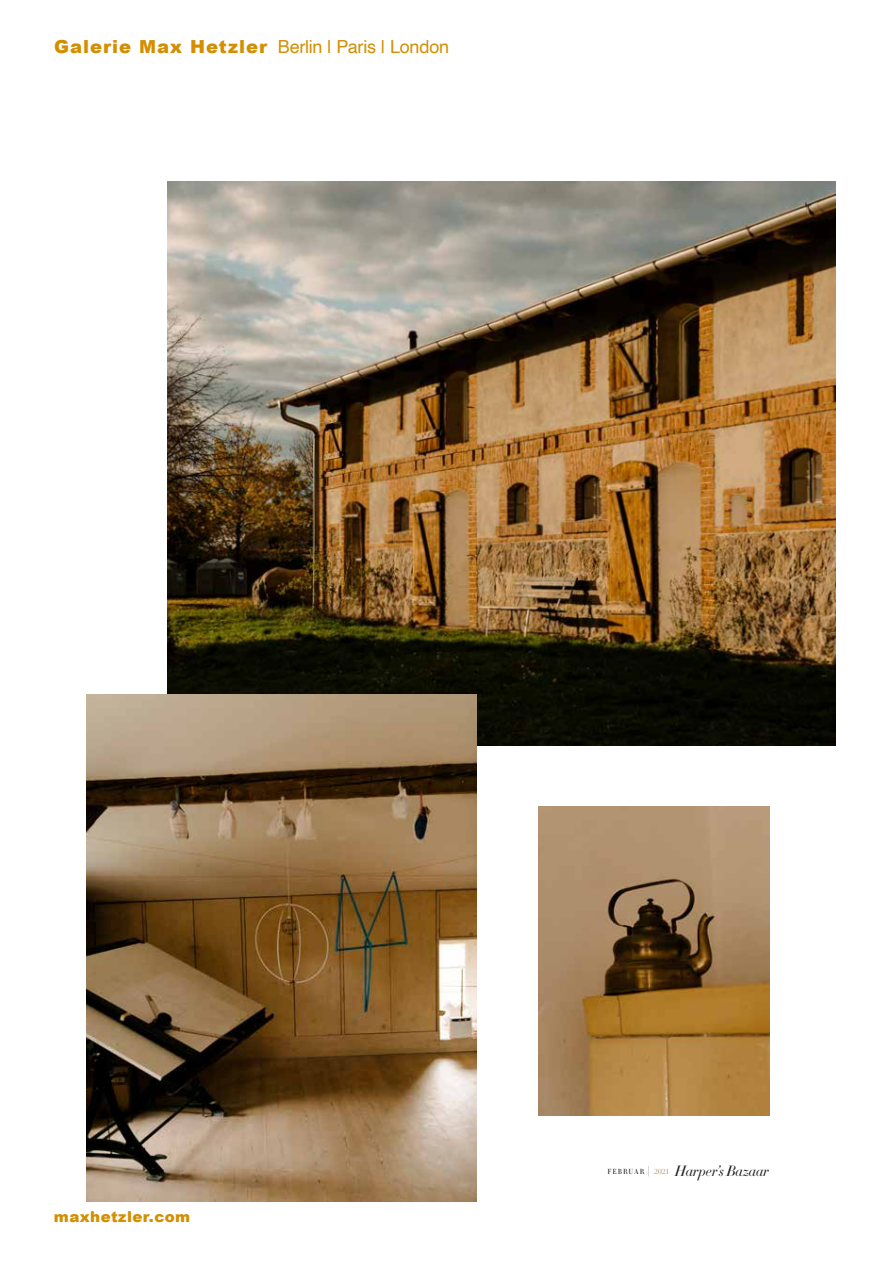
<style>
.page{position:relative;width:893px;height:1263px;background:#fff}
.page>*{position:absolute;margin:0;border:0;box-sizing:border-box;transform-origin:0 0}
.t1{font:18px "Helvetica";letter-spacing:-.015em;color:#d48e00}
.t2{font:900 15px "Arial";letter-spacing:.03em;color:#d48e00}
.t3{font:italic 300 14.7px "HTF Didot L24";letter-spacing:-.01em;color:#231f20}
.s1{font-family:"Arial";font-weight:900}
.s2{font-family:"HTF Didot L16";font-style:normal;font-size:13.35px}
</style>
<div class="page">
<img style="left:168px;top:181px;width:668px;height:564px">
<img style="left:538px;top:807px;width:232px;height:308px">
<img style="left:86px;top:694px;width:391px;height:508px">
<p class="t1" style="left:54px;top:33px;width:396px"><span class="s1">Galerie Max Hetzler</span> Berlin | Paris | London</p>
<p class="t2" style="left:54px;top:1205px;width:138px">maxhetzler.com</p>
<p class="t3" style="left:608px;top:1160px;width:163px"><sup>FEBRUA</sup> <sup>R</sup> <span class="s2">|</span> <sup>2021</sup> Harper’s Bazaar</p>
</div>
